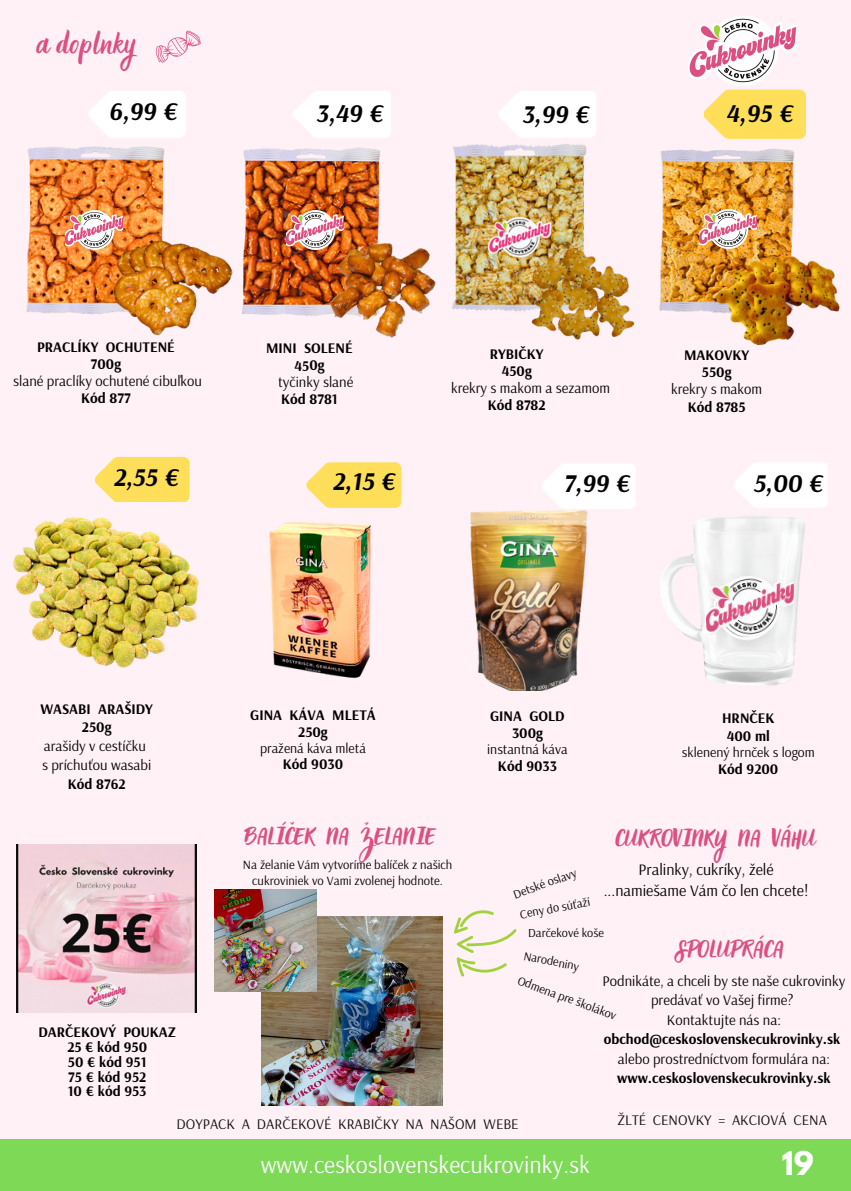
<style>
.page{position:relative;width:851px;height:1191px;background:#fff}
.page>*{position:absolute;margin:0;border:0;box-sizing:border-box;transform-origin:0 0}
.t1{font:700 29px "League Spartan";color:#fff}
.t2{font:italic 700 25.4px "Arsenal";color:#000}
.t3{font:24px "Arsenal";color:#fff}
.t4{font:24px "Holla";color:#dc4f80}
.t5{font:19px "Holla";color:#dc4f80}
.t6{font:16px "Arsenal";color:#000}
.t7{font:700 14.6px/19.4px "Arsenal";color:#000;text-align:center}
.t8{font:14.6px/19.4px "Arsenal";color:#000;text-align:center}
.t9{font:14.6px "Arsenal";color:#0c0c0c}
.t10{font:13.8px "Arsenal";color:#000}
.t11{font:12.6px/16.8px "Arsenal";color:#000;text-align:center}
.t12{font:12.2px "Arsenal";color:#000}
.s1{font-weight:400}
.s2{font-weight:700}
</style>
<div class="page">
<div style="left:0;top:0;width:850px;height:1191px;background:#fff1f6"></div>
<div style="left:0;top:1140px;width:850px;height:51px;background:#7ed957"></div>
<svg style="left:156px;top:31px;width:45px;height:31px"></svg>
<img style="left:17px;top:844px;width:180px;height:168px">
<img style="left:262px;top:916px;width:180px;height:189px">
<svg style="left:454px;top:910px;width:63px;height:67px"></svg>
<img style="left:214px;top:889px;width:102px;height:102px">
<img style="left:660px;top:499px;width:168px;height:187px">
<img style="left:703px;top:574px;width:94px;height:66px">
<svg style="left:733px;top:463px;width:94px;height:44px"></svg>
<img style="left:470px;top:508px;width:152px;height:182px">
<img style="left:269px;top:507px;width:126px;height:172px">
<svg style="left:307px;top:462px;width:94px;height:45px"></svg>
<svg style="left:542px;top:464px;width:94px;height:44px"></svg>
<img style="left:13px;top:516px;width:113px;height:79px">
<svg style="left:95px;top:457px;width:94px;height:45px"></svg>
<img style="left:29px;top:563px;width:136px;height:105px">
<img style="left:61px;top:531px;width:138px;height:106px">
<img style="left:26px;top:146px;width:139px;height:169px">
<svg style="left:88px;top:91px;width:98px;height:46px"></svg>
<img style="left:95px;top:223px;width:130px;height:113px">
<img style="left:225px;top:147px;width:155px;height:169px">
<svg style="left:294px;top:91px;width:97px;height:46px"></svg>
<img style="left:313px;top:234px;width:117px;height:104px">
<img style="left:430px;top:144px;width:157px;height:167px">
<svg style="left:499px;top:91px;width:97px;height:46px"></svg>
<img style="left:506px;top:236px;width:129px;height:104px">
<img style="left:286px;top:210px;width:57px;height:39px">
<img style="left:66px;top:210px;width:57px;height:39px">
<img style="left:659px;top:128px;width:147px;height:184px">
<svg style="left:704px;top:90px;width:101px;height:49px"></svg>
<img style="left:711px;top:240px;width:129px;height:106px">
<img style="left:699px;top:210px;width:57px;height:39px">
<img style="left:688px;top:17px;width:108px;height:69px">
<p class="t4" style="left:37px;top:29px;width:101px">a doplnky</p>
<h6 class="t2" style="left:109px;top:94px;width:69px">6,99 €</h6>
<h6 class="t2" style="left:316px;top:96px;width:69px">3,49 €</h6>
<p class="t2" style="left:522px;top:97px;width:69px">3,99 €</p>
<h6 class="t2" style="left:725px;top:97px;width:69px">4,95 €</h6>
<h6 class="t7" style="left:37px;top:336px;width:139px">PRACLÍKY OCHUTENÉ</h6>
<p class="t8" style="left:13px;top:371px;width:190px">slané praclíky ochutené cibuľkou</p>
<p class="t7" style="left:81px;top:387px;width:51px">Kód 877</p>
<p class="t7" style="left:91px;top:354px;width:32px;rotate:-1deg">700g</p>
<h1 class="t7" style="left:266px;top:338px;width:88px">MINI SOLENÉ</h1>
<p class="t8" style="left:278px;top:372px;width:77px">tyčinky slané</p>
<h4 class="t7" style="left:281px;top:389px;width:58px">Kód 8781</h4>
<p class="t7" style="left:294px;top:356px;width:32px;rotate:-1deg">450g</p>
<h6 class="t7" style="left:490px;top:344px;width:55px">RYBIČKY</h6>
<p class="t8" style="left:451px;top:378px;width:160px">krekry s makom a sezamom</p>
<h1 class="t7" style="left:488px;top:394px;width:59px">Kód 8782</h1>
<p class="t7" style="left:501px;top:361px;width:32px;rotate:-1deg">450g</p>
<h1 class="t7" style="left:684px;top:345px;width:67px">MAKOVKY</h1>
<p class="t7" style="left:702px;top:362px;width:31px">550g</p>
<p class="t8" style="left:671px;top:379px;width:92px">krekry s makom</p>
<h4 class="t7" style="left:687px;top:397px;width:59px">Kód 8785</h4>
<h4 class="t2" style="left:113px;top:461px;width:66px">2,55 €</h4>
<h6 class="t2" style="left:332px;top:464px;width:64px">2,15 €</h6>
<h6 class="t2" style="left:563px;top:467px;width:68px">7,99 €</h6>
<h6 class="t2" style="left:753px;top:466px;width:71px">5,00 €</h6>
<p class="t7" style="left:40px;top:698px;width:114px">WASABI ARAŠIDY</p>
<p class="t7" style="left:82px;top:717px;width:31px">250g</p>
<p class="t8" style="left:44px;top:736px;width:104px">arašidy v cestíčku</p>
<p class="t8" style="left:42px;top:755px;width:111px">s príchuťou wasabi</p>
<h1 class="t7" style="left:68px;top:774px;width:59px">Kód 8762</h1>
<p class="t7" style="left:38px;top:1022px;width:139px">DARČEKOVÝ POUKAZ</p>
<p class="t7" style="left:67px;top:1037px;width:81px">25 € kód 950</p>
<h1 class="t7" style="left:68px;top:1052px;width:80px">50 € kód 951</h1>
<p class="t7" style="left:68px;top:1067px;width:79px">75 € kód 952</p>
<h1 class="t7" style="left:68px;top:1081px;width:80px">10 € kód 953</h1>
<h6 class="t7" style="left:250px;top:704px;width:127px">GINA KÁVA MLETÁ</h6>
<p class="t7" style="left:298px;top:721px;width:31px">250g</p>
<h6 class="t7" style="left:283px;top:754px;width:62px">Kód 9030</h6>
<p class="t10" style="left:260px;top:739px;width:107px">pražená káva mletá</p>
<h6 class="t7" style="left:490px;top:706px;width:76px">GINA GOLD</h6>
<p class="t7" style="left:512px;top:723px;width:32px">300g</p>
<p class="t7" style="left:498px;top:756px;width:60px">Kód 9033</p>
<h6 class="t10" style="left:487px;top:740px;width:82px">instantná káva</h6>
<h4 class="t7" style="left:722px;top:708px;width:54px">HRNČEK</h4>
<h4 class="t7" style="left:726px;top:725px;width:45px">400 ml</h4>
<h4 class="t7" style="left:718px;top:759px;width:62px">Kód 9200</h4>
<h4 class="t10" style="left:682px;top:743px;width:134px">sklenený hrnček s logom</h4>
<p class="t5" style="left:244px;top:825px;width:193px">BALÍČEK NA ŽELANIE</p>
<h1 class="t11" style="left:243px;top:855px;width:211px">Na želanie Vám vytvoríme balíček z našich cukroviniek vo Vami zvolenej hodnote.</h1>
<p class="t5" style="left:615px;top:827px;width:202px">CUKROVINKY NA VÁHU</p>
<h1 class="t6" style="left:638px;top:859px;width:136px">Pralinky, cukríky, želé</h1>
<p class="t6" style="left:603px;top:880px;width:206px">...namiešame Vám čo len chcete!</p>
<p class="t5" style="left:674px;top:938px;width:111px">SPOLUPRÁCA</p>
<p class="t8" style="left:602px;top:971px;width:244px">Podnikáte, a chceli by ste naše cukrovinky predávať vo Vašej firme?</p>
<p class="t7" style="left:603px;top:1010px;width:238px"><span class="s1">Kontaktujte nás na: </span>obchod@ceskoslovenskecukrovinky.sk</p>
<p class="t8" style="left:617px;top:1048px;width:215px;text-align:left">alebo prostredníctvom formulára na: <span class="s2">www.ceskoslovenskecukrovinky.sk</span></p>
<p class="t12" style="left:511px;top:887px;width:68px;rotate:-20deg">Detské oslavy</p>
<p class="t12" style="left:518px;top:907px;width:73px;rotate:-11deg">Ceny do súťaží</p>
<p class="t12" style="left:528px;top:925px;width:77px">Darčekové koše</p>
<p class="t12" style="left:525px;top:948px;width:58px;rotate:11deg">Narodeniny</p>
<p class="t12" style="left:521px;top:972px;width:106px;rotate:20deg">Odmena pre školákov</p>
<p class="t9" style="left:177px;top:1115px;width:343px">DOYPACK A DARČEKOVÉ KRABIČKY NA NAŠOM WEBE</p>
<p class="t3" style="left:261px;top:1149px;width:330px">www.ceskoslovenskecukrovinky.sk</p>
<h6 class="t9" style="left:617px;top:1111px;width:211px">ŽLTÉ CENOVKY = AKCIOVÁ CENA</h6>
<h2 class="t1" style="left:782px;top:1149px;width:33px">19</h2>
</div>
